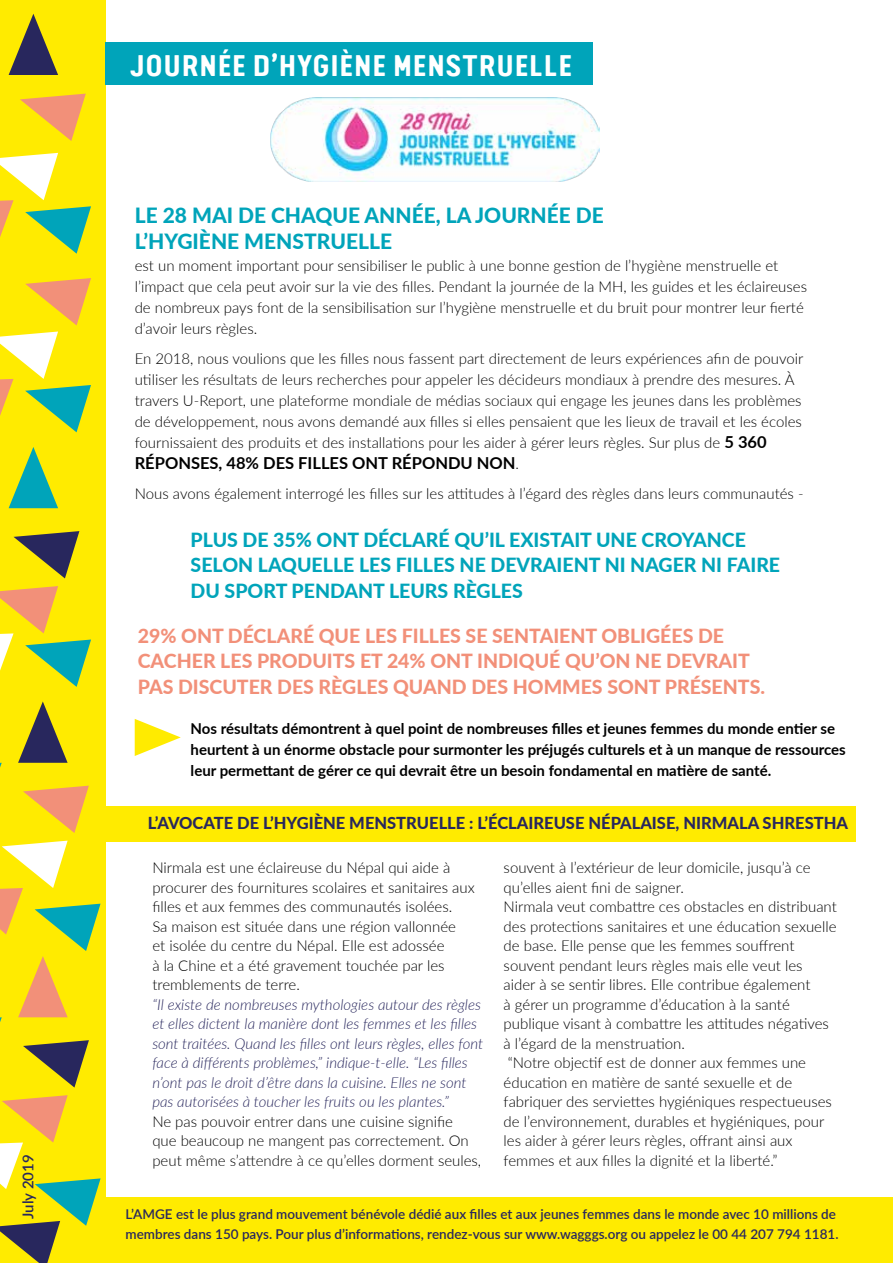
<style>
.page{position:relative;width:893px;height:1263px;background:#fff}
.page>*{position:absolute;margin:0;border:0;box-sizing:border-box;transform-origin:0 0}
.t1{font:700 30px "Van Condensed Pro";color:#fff}
.t2{font:800 21px/25.5px "Lato";color:#00a4ba}
.t3{font:800 19.5px/25.5px "Lato";color:#f29079}
.t4{font:800 19.5px/25.5px "Lato";color:#00a4ba}
.t5{font:800 16.5px "Lato";color:#28275d}
.t6{font:700 16.5px "Lato";color:#000}
.t7{font:300 15px/19.5px "Lato";color:#000}
.t8{font:italic 300 15px/19.5px "Lato";color:#28275d}
.t9{font:700 15px/21px "Lato";color:#000}
.t10{font:600 15px "Lato";color:#28275d}
.t11{font:600 13.5px/19.5px "Lato";color:#28275d}
.s1{font-weight:700;font-size:16.5px}
.s2{font-weight:300;font-size:15px}
</style>
<div class="page">
<div style="left:105px;top:1197px;width:788px;height:66px;background:#ffeb00"></div>
<div style="left:0;top:0;width:106px;height:1263px;background:#ffeb00"></div>
<svg style="left:25px;top:278px;width:66px;height:47px"></svg>
<svg style="left:0;top:331px;width:91px;height:101px"></svg>
<svg style="left:14px;top:531px;width:65px;height:47px"></svg>
<svg style="left:0;top:586px;width:91px;height:101px"></svg>
<svg style="left:9px;top:447px;width:49px;height:61px"></svg>
<svg style="left:23px;top:786px;width:66px;height:47px"></svg>
<svg style="left:18px;top:701px;width:50px;height:62px"></svg>
<svg style="left:23px;top:1040px;width:66px;height:47px"></svg>
<svg style="left:0;top:841px;width:101px;height:181px"></svg>
<svg style="left:20px;top:94px;width:66px;height:47px"></svg>
<svg style="left:0;top:153px;width:91px;height:101px"></svg>
<svg style="left:9px;top:14px;width:49px;height:61px"></svg>
<svg style="left:0;top:1095px;width:101px;height:168px"></svg>
<div style="left:106px;top:43px;width:487px;height:42px;background:#00a4ba"></div>
<svg style="left:135px;top:719px;width:46px;height:37px"></svg>
<img style="left:270px;top:98px;width:329px;height:83px">
<div style="left:105px;top:806px;width:751px;height:35px;background:#ffeb00"></div>
<p class="t10" style="left:17px;top:1219px;width:66px;rotate:-90deg">July 2019</p>
<h1 class="t1" style="left:129px;top:44px;width:445px">JOURNÉE D’HYGIÈNE MENSTRUELLE</h1>
<h2 class="t2" style="left:135px;top:202px;width:471px">LE 28 MAI DE CHAQUE ANNÉE, LA JOURNÉE DE<br>L’HYGIÈNE MENSTRUELLE</h2>
<p class="t7" style="left:135px;top:255px;width:674px;line-height:21px">est un moment important pour sensibiliser le public à une bonne gestion de l’hygiène menstruelle et l’impact que cela peut avoir sur la vie des filles. Pendant la journée de la MH, les guides et les éclaireuses de nombreux pays font de la sensibilisation sur l’hygiène menstruelle et du bruit pour montrer leur fierté d’avoir leurs règles.</p>
<p class="t7" style="left:135px;top:348px;width:670px;line-height:21px">En 2018, nous voulions que les filles nous fassent part directement de leurs expériences afin de pouvoir utiliser les résultats de leurs recherches pour appeler les décideurs mondiaux à prendre des mesures. À travers U-Report, une plateforme mondiale de médias sociaux qui engage les jeunes dans les problèmes de développement, nous avons demandé aux filles si elles pensaient que les lieux de travail et les écoles fournissaient des produits et des installations pour les aider à gérer leurs règles. Sur plus de <span class="s1">5 360</span></p>
<p class="t6" style="left:135px;top:451px;width:386px">RÉPONSES, 48% DES FILLES ONT RÉPONDU NON<span class="s2">.</span></p>
<p class="t7" style="left:135px;top:483px;width:670px">Nous avons également interrogé les filles sur les attitudes à l’égard des règles dans leurs communautés -</p>
<h3 class="t4" style="left:191px;top:526px;width:591px">PLUS DE 35% ONT DÉCLARÉ QU’IL EXISTAIT UNE CROYANCE<br>SELON LAQUELLE LES FILLES NE DEVRAIENT NI NAGER NI FAIRE<br>DU SPORT PENDANT LEURS RÈGLES</h3>
<h3 class="t3" style="left:138px;top:622px;width:629px">29% ONT DÉCLARÉ QUE LES FILLES SE SENTAIENT OBLIGÉES DE<br>CACHER LES PRODUITS ET 24% ONT INDIQUÉ QU’ON NE DEVRAIT<br>PAS DISCUTER DES RÈGLES QUAND DES HOMMES SONT PRÉSENTS.</h3>
<p class="t9" style="left:191px;top:717px;width:657px">Nos résultats démontrent à quel point de nombreuses filles et jeunes femmes du monde entier se heurtent à un énorme obstacle pour surmonter les préjugés culturels et à un manque de ressources leur permettant de gérer ce qui devrait être un besoin fondamental en matière de santé.</p>
<p class="t5" style="left:148px;top:811px;width:702px">L’AVOCATE DE L’HYGIÈNE MENSTRUELLE : L’ÉCLAIREUSE NÉPALAISE, NIRMALA SHRESTHA</p>
<p class="t7" style="left:152px;top:857px;width:324px">Nirmala est une éclaireuse du Népal qui aide à procurer des fournitures scolaires et sanitaires aux filles et aux femmes des communautés isolées.<br>Sa maison est située dans une région vallonnée<br>et isolée du centre du Népal. Elle est adossée<br>à la Chine et a été gravement touchée par les tremblements de terre.</p>
<p class="t8" style="left:152px;top:994px;width:332px">“Il existe de nombreuses mythologies autour des règles et elles dictent la manière dont les femmes et les filles sont traitées. Quand les filles ont leurs règles, elles font face à différents problèmes,” indique-t-elle. “Les filles n’ont pas le droit d’être dans la cuisine. Elles ne sont pas autorisées à toucher les fruits ou les plantes.”</p>
<p class="t7" style="left:152px;top:1111px;width:330px">Ne pas pouvoir entrer dans une cuisine signifie<br>que beaucoup ne mangent pas correctement. On peut même s’attendre à ce qu’elles dorment seules,</p>
<p class="t7" style="left:504px;top:857px;width:335px">souvent à l’extérieur de leur domicile, jusqu’à ce qu’elles aient fini de saigner.<br>Nirmala veut combattre ces obstacles en distribuant des protections sanitaires et une éducation sexuelle de base. Elle pense que les femmes souffrent souvent pendant leurs règles mais elle veut les aider à se sentir libres. Elle contribue également<br>à gérer un programme d’éducation à la santé publique visant à combattre les attitudes négatives à l’égard de la menstruation.<br>“Notre objectif est de donner aux femmes une éducation en matière de santé sexuelle et de fabriquer des serviettes hygiéniques respectueuses de l’environnement, durables et hygiéniques, pour les aider à gérer leurs règles, offrant ainsi aux femmes et aux filles la dignité et la liberté.”</p>
<p class="t11" style="left:126px;top:1204px;width:715px">L’AMGE est le plus grand mouvement bénévole dédié aux filles et aux jeunes femmes dans le monde avec 10 millions de membres dans 150 pays. Pour plus d’informations, rendez-vous sur www.wagggs.org ou appelez le 00 44 207 794 1181.</p>
</div>
